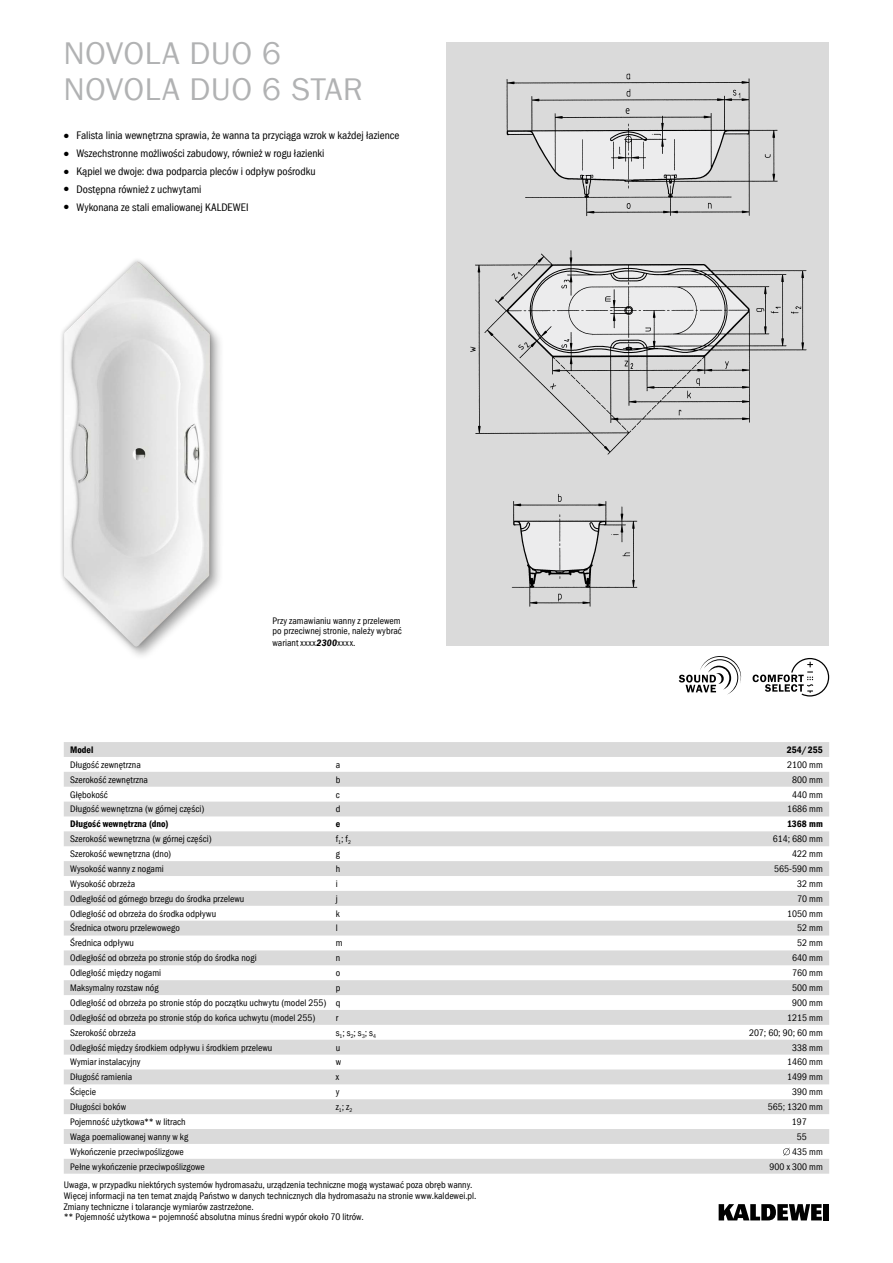
<style>
.page{position:relative;width:893px;height:1263px;background:#fff}
.page>*{position:absolute;margin:0;border:0;box-sizing:border-box;transform-origin:0 0}
._1__Headline_Bade-_u{font:31.5px/36px "Franklin Gothic LT Com";letter-spacing:.015em;color:#b1b2b3}
.t1{font:condensed 11.25px "Franklin Gothic LT Com";color:#000}
._3__Grundtext_Maßtab{font:condensed 9.75px "Franklin Gothic LT Com";color:#000}
._7__Grundtext_Tabell{font:condensed 9.75px/10.8px "Franklin Gothic LT Com";color:#000}
._3__Grundtext_Maßtab-2{font:9.75px "Franklin Gothic LT Com Dm Cn";color:#000}
.s1{font-family:"Franklin Gothic LT Com Dm Cn It";font-stretch:normal}
</style>
<div class="page">
<div style="left:60px;top:258px;width:165px;height:403px;background:#000;opacity:.35"></div>
<div style="left:59px;top:257px;width:156px;height:394px;background:#000;opacity:.25"></div>
<img style="left:64px;top:262px;width:146px;height:384px">
<div style="left:824px;top:1204px;width:5px;height:16px;background:#000"></div>
<svg style="left:719px;top:1204px;width:103px;height:16px"></svg>
<div style="left:446px;top:43px;width:383px;height:603px;background:#dadada"></div>
<svg style="left:64px;top:742px;width:765px;height:432px;fill:#e1e1e1"></svg>
<svg style="left:783px;top:1148px;width:7px;height:8px"></svg>
<img style="left:506px;top:73px;width:272px;height:143px">
<img style="left:470px;top:250px;width:337px;height:205px">
<img style="left:511px;top:494px;width:127px;height:113px">
<svg style="left:753px;top:658px;width:76px;height:38px"></svg>
<svg style="left:679px;top:656px;width:62px;height:39px"></svg>
<p class="_1__Headline_Bade-_u" style="left:64px;top:36px;width:300px">NOVOLA DUO 6<br>NOVOLA DUO 6 STAR</p>
<p class="t1" style="left:77px;top:129px;width:324px">Falista linia wewnętrzna sprawia, że wanna ta przyciąga wzrok w każdej łazience</p>
<p class="t1" style="left:77px;top:147px;width:250px">Wszechstronne możliwości zabudowy, również w rogu łazienki</p>
<p class="t1" style="left:77px;top:165px;width:240px">Kąpiel we dwoje: dwa podparcia pleców i odpływ pośrodku</p>
<p class="t1" style="left:77px;top:183px;width:126px">Dostępna również z uchwytami</p>
<p class="t1" style="left:77px;top:201px;width:173px">Wykonana ze stali emaliowanej KALDEWEI</p>
<p class="_7__Grundtext_Tabell" style="left:272px;top:615px;width:131px;text-align:justify">Przy zamawianiu wanny z przelewem po przeciwnej stronie, należy wybrać wariant xxxx<span class="s1">2300</span>xxxx.</p>
<p class="_3__Grundtext_Maßtab-2" style="left:70px;top:744px;width:25px">Model</p>
<p class="_3__Grundtext_Maßtab-2" style="left:787px;top:744px;width:37px">254/255</p>
<p class="_3__Grundtext_Maßtab" style="left:70px;top:759px;width:72px">Długość zewnętrzna</p>
<p class="_3__Grundtext_Maßtab" style="left:336px;top:759px;width:6px">a</p>
<p class="_3__Grundtext_Maßtab" style="left:787px;top:759px;width:37px">2100 mm</p>
<p class="_3__Grundtext_Maßtab" style="left:70px;top:774px;width:79px">Szerokość zewnętrzna</p>
<p class="_3__Grundtext_Maßtab" style="left:336px;top:774px;width:6px">b</p>
<p class="_3__Grundtext_Maßtab" style="left:792px;top:774px;width:32px">800 mm</p>
<p class="_3__Grundtext_Maßtab" style="left:70px;top:789px;width:39px">Głębokość</p>
<p class="_3__Grundtext_Maßtab" style="left:336px;top:789px;width:5px">c</p>
<p class="_3__Grundtext_Maßtab" style="left:792px;top:789px;width:32px">440 mm</p>
<p class="_3__Grundtext_Maßtab" style="left:70px;top:804px;width:136px">Długość wewnętrzna (w górnej części)</p>
<p class="_3__Grundtext_Maßtab" style="left:336px;top:804px;width:6px">d</p>
<p class="_3__Grundtext_Maßtab" style="left:787px;top:804px;width:37px">1686 mm</p>
<p class="_3__Grundtext_Maßtab-2" style="left:70px;top:818px;width:100px">Długość wewnętrzna (dno)</p>
<p class="_3__Grundtext_Maßtab-2" style="left:336px;top:818px;width:6px">e</p>
<p class="_3__Grundtext_Maßtab-2" style="left:787px;top:818px;width:37px">1368 mm</p>
<p class="_3__Grundtext_Maßtab" style="left:70px;top:833px;width:143px">Szerokość wewnętrzna (w górnej części)</p>
<p class="_3__Grundtext_Maßtab" style="left:336px;top:833px;width:17px">f<sub>1</sub>; f<sub>2</sub></p>
<p class="_3__Grundtext_Maßtab" style="left:773px;top:833px;width:52px">614; 680 mm</p>
<p class="_3__Grundtext_Maßtab" style="left:70px;top:848px;width:103px">Szerokość wewnętrzna (dno)</p>
<p class="_3__Grundtext_Maßtab" style="left:336px;top:848px;width:6px">g</p>
<p class="_3__Grundtext_Maßtab" style="left:792px;top:848px;width:32px">422 mm</p>
<p class="_3__Grundtext_Maßtab" style="left:70px;top:863px;width:95px">Wysokość wanny z nogami</p>
<p class="_3__Grundtext_Maßtab" style="left:336px;top:863px;width:6px">h</p>
<p class="_3__Grundtext_Maßtab" style="left:774px;top:863px;width:50px">565-590 mm</p>
<p class="_3__Grundtext_Maßtab" style="left:70px;top:878px;width:67px">Wysokość obrzeża</p>
<p class="_3__Grundtext_Maßtab" style="left:336px;top:878px;width:3px">i</p>
<p class="_3__Grundtext_Maßtab" style="left:797px;top:878px;width:27px">32 mm</p>
<p class="_3__Grundtext_Maßtab" style="left:70px;top:893px;width:176px">Odległość od górnego brzegu do środka przelewu</p>
<p class="_3__Grundtext_Maßtab" style="left:336px;top:893px;width:3px">j</p>
<p class="_3__Grundtext_Maßtab" style="left:797px;top:893px;width:27px">70 mm</p>
<p class="_3__Grundtext_Maßtab" style="left:70px;top:908px;width:148px">Odległość od obrzeża do środka odpływu</p>
<p class="_3__Grundtext_Maßtab" style="left:336px;top:908px;width:5px">k</p>
<p class="_3__Grundtext_Maßtab" style="left:787px;top:908px;width:37px">1050 mm</p>
<p class="_3__Grundtext_Maßtab" style="left:70px;top:923px;width:111px">Średnica otworu przelewowego</p>
<p class="_3__Grundtext_Maßtab" style="left:336px;top:923px;width:3px">l</p>
<p class="_3__Grundtext_Maßtab" style="left:797px;top:923px;width:27px">52 mm</p>
<p class="_3__Grundtext_Maßtab" style="left:70px;top:938px;width:65px">Średnica odpływu</p>
<p class="_3__Grundtext_Maßtab" style="left:336px;top:938px;width:8px">m</p>
<p class="_3__Grundtext_Maßtab" style="left:797px;top:938px;width:27px">52 mm</p>
<p class="_3__Grundtext_Maßtab" style="left:70px;top:952px;width:188px">Odległość od obrzeża po stronie stóp do środka nogi</p>
<p class="_3__Grundtext_Maßtab" style="left:336px;top:952px;width:6px">n</p>
<p class="_3__Grundtext_Maßtab" style="left:792px;top:952px;width:32px">640 mm</p>
<p class="_3__Grundtext_Maßtab" style="left:70px;top:967px;width:93px">Odległość między nogami</p>
<p class="_3__Grundtext_Maßtab" style="left:336px;top:967px;width:6px">o</p>
<p class="_3__Grundtext_Maßtab" style="left:792px;top:967px;width:32px">760 mm</p>
<p class="_3__Grundtext_Maßtab" style="left:70px;top:982px;width:90px">Maksymalny rozstaw nóg</p>
<p class="_3__Grundtext_Maßtab" style="left:336px;top:982px;width:6px">p</p>
<p class="_3__Grundtext_Maßtab" style="left:792px;top:982px;width:32px">500 mm</p>
<p class="_3__Grundtext_Maßtab" style="left:70px;top:997px;width:258px">Odległość od obrzeża po stronie stóp do początku uchwytu (model 255)</p>
<p class="_3__Grundtext_Maßtab" style="left:336px;top:997px;width:6px">q</p>
<p class="_3__Grundtext_Maßtab" style="left:792px;top:997px;width:32px">900 mm</p>
<p class="_3__Grundtext_Maßtab" style="left:70px;top:1012px;width:247px">Odległość od obrzeża po stronie stóp do końca uchwytu (model 255)</p>
<p class="_3__Grundtext_Maßtab" style="left:336px;top:1012px;width:4px">r</p>
<p class="_3__Grundtext_Maßtab" style="left:787px;top:1012px;width:37px">1215 mm</p>
<p class="_3__Grundtext_Maßtab" style="left:70px;top:1027px;width:67px">Szerokość obrzeża</p>
<p class="_3__Grundtext_Maßtab" style="left:336px;top:1027px;width:42px">s<sub>1</sub>; s<sub>2</sub>; s<sub>3</sub>; s<sub>4</sub></p>
<p class="_3__Grundtext_Maßtab" style="left:749px;top:1027px;width:75px">207; 60; 90; 60 mm</p>
<p class="_3__Grundtext_Maßtab" style="left:70px;top:1042px;width:204px">Odległość między środkiem odpływu i środkiem przelewu</p>
<p class="_3__Grundtext_Maßtab" style="left:336px;top:1042px;width:6px">u</p>
<p class="_3__Grundtext_Maßtab" style="left:792px;top:1042px;width:32px">338 mm</p>
<p class="_3__Grundtext_Maßtab" style="left:70px;top:1057px;width:72px">Wymiar instalacyjny</p>
<p class="_3__Grundtext_Maßtab" style="left:336px;top:1057px;width:7px">w</p>
<p class="_3__Grundtext_Maßtab" style="left:787px;top:1057px;width:37px">1460 mm</p>
<p class="_3__Grundtext_Maßtab" style="left:70px;top:1071px;width:64px">Długość ramienia</p>
<p class="_3__Grundtext_Maßtab" style="left:336px;top:1071px;width:5px">x</p>
<p class="_3__Grundtext_Maßtab" style="left:787px;top:1071px;width:37px">1499 mm</p>
<p class="_3__Grundtext_Maßtab" style="left:70px;top:1086px;width:27px">Ścięcie</p>
<p class="_3__Grundtext_Maßtab" style="left:336px;top:1086px;width:5px">y</p>
<p class="_3__Grundtext_Maßtab" style="left:792px;top:1086px;width:32px">390 mm</p>
<p class="_3__Grundtext_Maßtab" style="left:70px;top:1101px;width:58px">Długości boków</p>
<p class="_3__Grundtext_Maßtab" style="left:336px;top:1101px;width:18px">z<sub>1</sub>; z<sub>2</sub></p>
<p class="_3__Grundtext_Maßtab" style="left:768px;top:1101px;width:57px">565; 1320 mm</p>
<p class="_3__Grundtext_Maßtab" style="left:70px;top:1116px;width:117px">Pojemność użytkowa** w litrach</p>
<p class="_3__Grundtext_Maßtab" style="left:792px;top:1116px;width:16px">197</p>
<p class="_3__Grundtext_Maßtab" style="left:70px;top:1131px;width:120px">Waga poemaliowanej wanny w kg</p>
<p class="_3__Grundtext_Maßtab" style="left:797px;top:1131px;width:11px">55</p>
<p class="_3__Grundtext_Maßtab" style="left:70px;top:1146px;width:115px">Wykończenie przeciwpoślizgowe</p>
<p class="_3__Grundtext_Maßtab" style="left:792px;top:1146px;width:32px">435 mm</p>
<p class="_3__Grundtext_Maßtab" style="left:70px;top:1161px;width:136px">Pełne wykończenie przeciwpoślizgowe</p>
<p class="_3__Grundtext_Maßtab" style="left:769px;top:1161px;width:55px">900 x 300 mm</p>
<p class="_7__Grundtext_Tabell" style="left:64px;top:1179px;width:414px">Uwaga, w przypadku niektórych systemów hydromasażu, urządzenia techniczne mogą wystawać poza obręb wanny.<br>Więcej informacji na ten temat znajdą Państwo w danych technicznych dla hydromasażu na stronie www.kaldewei.pl.<br>Zmiany techniczne i tolarancje wymiarów zastrzeżone.<br>** Pojemność użytkowa = pojemność absolutna minus średni wypór około 70 litrów.</p>
</div>
